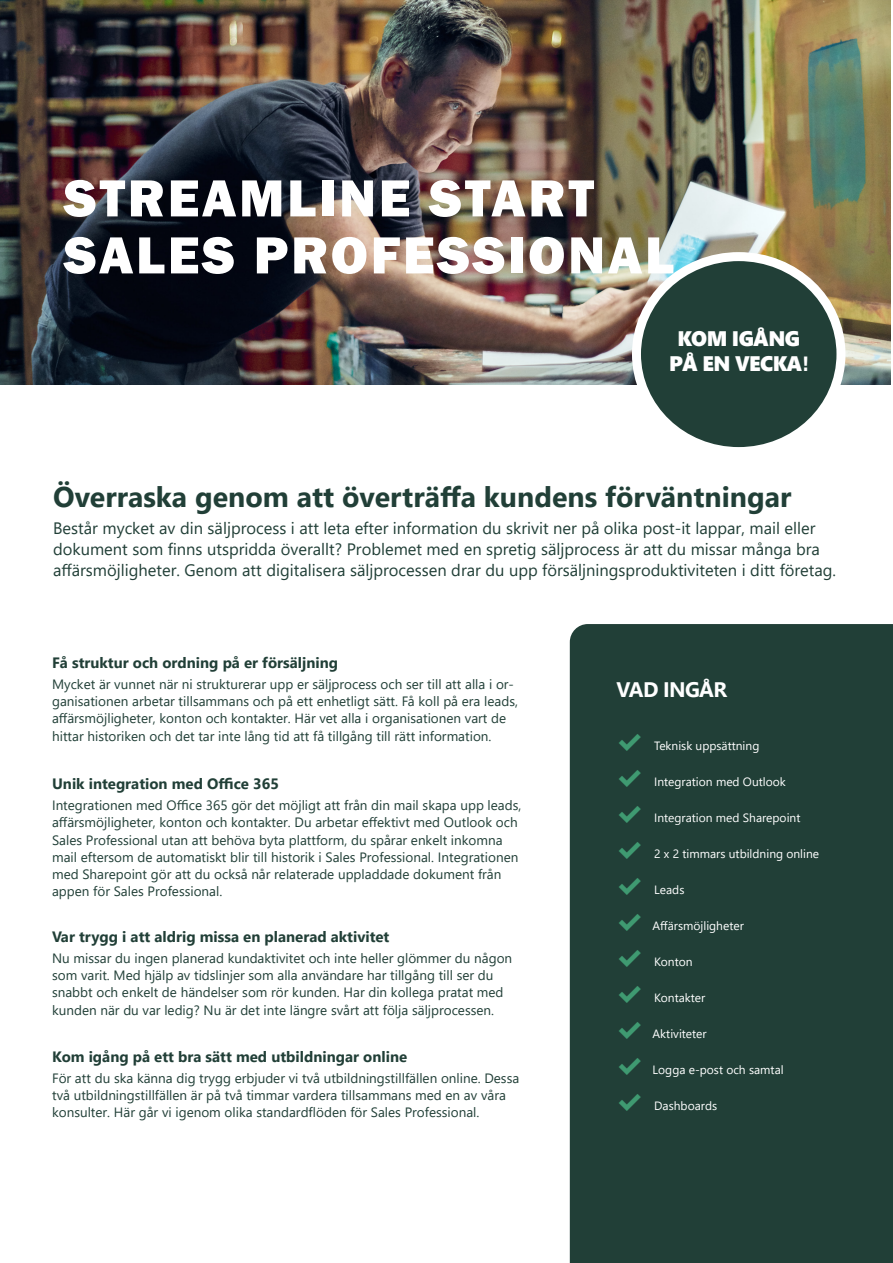
<style>
.page{position:relative;width:893px;height:1263px;background:#fff}
.page>*{position:absolute;margin:0;border:0;box-sizing:border-box;transform-origin:0 0}
.t1{font:800 54px "Franklin Gothic";letter-spacing:.05em;color:#fff}
.t2{font:700 28.5px "Segoe UI";color:#213f37}
.t3{font:21px/25.2px "Segoe UI Black";letter-spacing:-.03em;color:#fff;text-align:center}
.t4{font:700 21px "Segoe UI";letter-spacing:-.03em;color:#fff}
.t5{font:21px "Segoe UI Emoji";color:#3f9a71}
.t6{font:16.5px/21px "Segoe UI";color:#213f37}
.t7{font:700 15px "Segoe UI";color:#213f37}
.t8{font:13.5px/17.2px "Segoe UI";color:#213f37}
.t9{font:12px "Segoe UI";color:#fff}
.t10{font:12px "Segoe UI Emoji";color:#fff}
.s1{font-family:"Acumin Pro";font-weight:700}
.s2{color:#3f9a71}
.s3{color:#fff}
</style>
<div class="page">
<img style="left:0;top:0;width:891px;height:384px">
<div style="left:570px;top:624px;width:323px;height:639px;background:#213f37"></div>
<div style="left:636px;top:257px;width:205px;height:195px;background:#213f37;border-radius:50%"></div>
<div style="left:632px;top:252px;width:213px;height:204px;border:9px solid #fff;border-radius:50%"></div>
<svg style="left:669px;top:816px;width:22px;height:9px"></svg>
<svg style="left:717px;top:813px;width:22px;height:9px"></svg>
<p class="t1" style="left:64px;top:163px;width:532px">STREAMLINE START</p>
<p class="t1" style="left:64px;top:220px;width:612px">SALES PROFESSIONAL</p>
<p class="t3" style="left:669px;top:325px;width:141px">KOM IGÅNG<br>PÅ EN VECKA<span class="s1">!</span></p>
<p class="t2" style="left:53px;top:470px;width:740px">Överraska genom att överträffa kundens förväntningar</p>
<p class="t6" style="left:53px;top:516px;width:785px">Består mycket av din säljprocess i att leta efter information du skrivit ner på olika post-it lappar, mail eller dokument som finns utspridda överallt? Problemet med en spretig säljprocess är att du missar många bra affärsmöjligheter. Genom att digitalisera säljprocessen drar du upp försäljningsproduktiviteten i ditt företag.</p>
<p class="t7" style="left:52px;top:648px;width:288px">Få struktur och ordning på er försäljning</p>
<p class="t8" style="left:52px;top:674px;width:467px">Mycket är vunnet när ni strukturerar upp er säljprocess och ser till att alla i or&shy;ganisationen arbetar tillsammans och på ett enhetligt sätt. Få koll på era leads, affärsmöjligheter, konton och kontakter. Här vet alla i organisationen vart de hittar historiken och det tar inte lång tid att få tillgång till rätt information.</p>
<p class="t7" style="left:52px;top:770px;width:228px">Unik integration med Office 365</p>
<p class="t8" style="left:52px;top:795px;width:471px">Integrationen med Office 365 gör det möjligt att från din mail skapa upp leads, affärsmöjligheter, konton och kontakter. Du arbetar effektivt med Outlook och Sales Professional utan att behöva byta plattform, du spårar enkelt inkomna mail eftersom de automatiskt blir till historik i Sales Professional. Integrationen med Sharepoint gör att du också når relaterade uppladdade dokument från appen för Sales Professional.</p>
<p class="t7" style="left:52px;top:922px;width:339px">Var trygg i att aldrig missa en planerad aktivitet</p>
<p class="t8" style="left:52px;top:948px;width:462px">Nu missar du ingen planerad kundaktivitet och inte heller glömmer du någon som varit. Med hjälp av tidslinjer som alla användare har tillgång till ser du snabbt och enkelt de händelser som rör kunden. Har din kollega pratat med kunden när du var ledig? Nu är det inte längre svårt att följa säljprocessen.</p>
<p class="t7" style="left:52px;top:1042px;width:357px">Kom igång på ett bra sätt med utbildningar online</p>
<p class="t8" style="left:52px;top:1068px;width:469px">För att du ska känna dig trygg erbjuder vi två utbildningstillfällen online. Dessa två utbildningstillfällen är på två timmar vardera tillsammans med en av våra konsulter. Här går vi igenom olika standardflöden för Sales Professional.</p>
<p class="t4" style="left:617px;top:670px;width:112px">VAD INGÅR</p>
<p class="t9" style="left:615px;top:734px;width:145px"><span class="s2">✔</span> Teknisk uppsättning</p>
<p class="t9" style="left:615px;top:770px;width:172px"><span class="s2">✔</span> Integration med Outlook</p>
<p class="t5" style="left:615px;top:802px;width:54px">✔ <span class="s3">■▼</span></p>
<p class="t10" style="left:692px;top:810px;width:22px">▼□■</p>
<p class="t9" style="left:743px;top:806px;width:59px">Sharepoint</p>
<p class="t9" style="left:615px;top:842px;width:205px"><span class="s2">✔</span> 2 x 2 timmars utbildning online</p>
<p class="t9" style="left:615px;top:878px;width:70px"><span class="s2">✔</span> Leads</p>
<p class="t9" style="left:615px;top:914px;width:130px"><span class="s2">✔</span> Affärsmöjligheter</p>
<p class="t9" style="left:615px;top:950px;width:79px"><span class="s2">✔</span> Konton</p>
<p class="t9" style="left:615px;top:986px;width:91px"><span class="s2">✔</span> Kontakter</p>
<p class="t9" style="left:615px;top:1022px;width:93px"><span class="s2">✔</span> Aktiviteter</p>
<p class="t9" style="left:615px;top:1058px;width:170px"><span class="s2">✔</span> Logga e-post och samtal</p>
<p class="t9" style="left:615px;top:1094px;width:103px"><span class="s2">✔</span> Dashboards</p>
</div>
